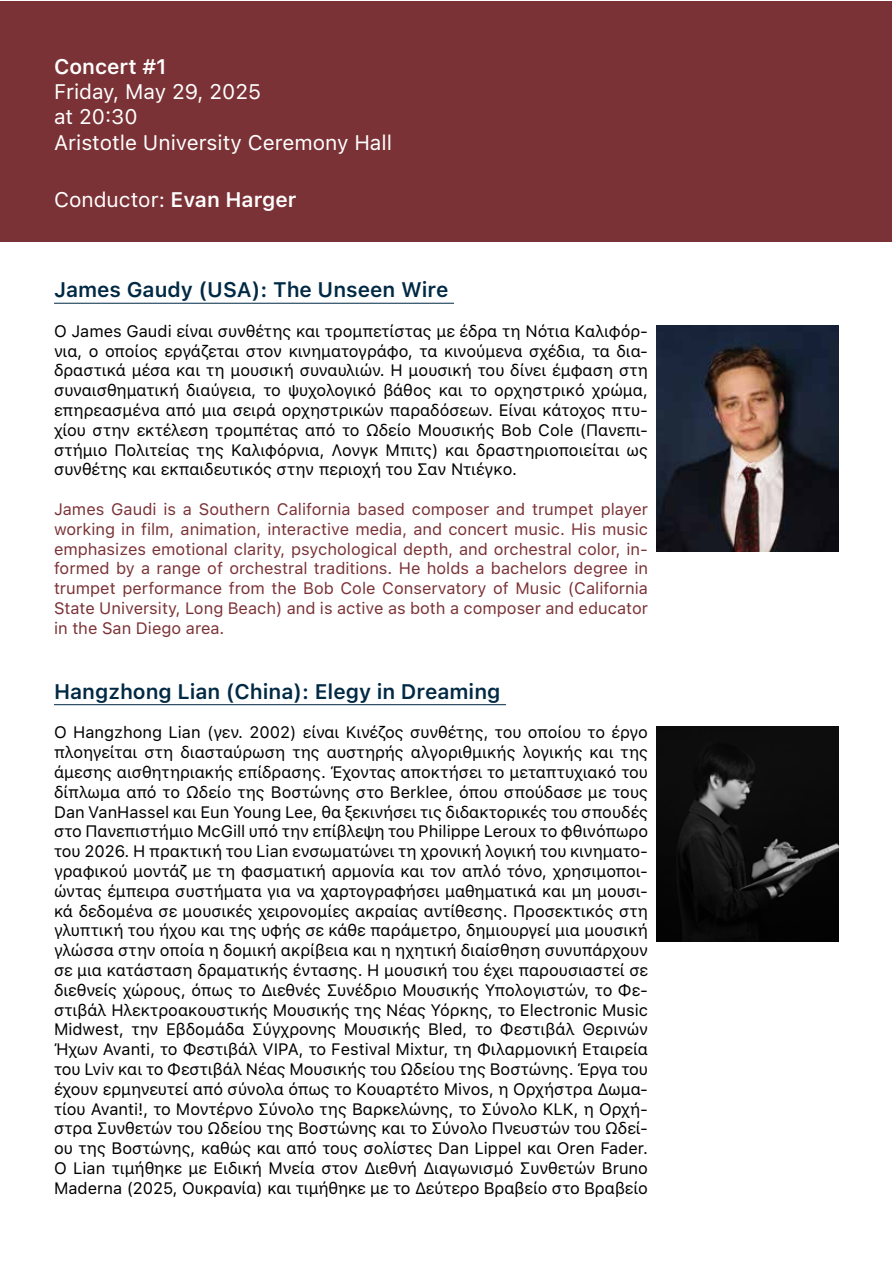
<style>
.page{position:relative;width:893px;height:1263px;background:#fff}
.page>*{position:absolute;margin:0;border:0;box-sizing:border-box;transform-origin:0 0}
.t1{font:21px/25.2px "SF Pro Text";color:#fff}
.t2{font:600 21px "SF Pro Text";color:#002944}
.t3{font:600 21px "SF Pro Text";color:#fff}
.t4{font:16.5px/19.8px "SF Pro Text";letter-spacing:-.005em;color:#000;text-align:justify}
.t5{font:16.5px/19.8px "SF Pro Text";color:#7b3236;text-align:justify}
.s1{font-weight:600}
</style>
<div class="page">
<div style="left:1px;top:1px;width:891px;height:240px;background:#7b3236"></div>
<hr style="left:54px;top:303px;width:400px;height:1px;background:#002944">
<hr style="left:54px;top:704px;width:452px;height:1px;background:#002944">
<img style="left:656px;top:325px;width:183px;height:226px">
<img style="left:656px;top:726px;width:183px;height:215px">
<p class="t3" style="left:54px;top:54px;width:114px">Concert #1</p>
<p class="t1" style="left:54px;top:79px;width:340px">Friday, May 29, 2025<br>at 20:30<br>Aristotle University Ceremony Hall</p>
<p class="t1" style="left:54px;top:187px;width:244px">Conductor: <span class="s1">Evan Harger</span></p>
<p class="t2" style="left:54px;top:278px;width:396px">James Gaudy (USA): The Unseen Wire</p>
<p class="t4" style="left:54px;top:321px;width:596px">Ο James Gaudi είναι συνθέτης και τρομπετίστας με έδρα τη Νότια Καλιφόρ&shy;νια, ο οποίος εργάζεται στον κινηματογράφο, τα κινούμενα σχέδια, τα δια&shy;δραστικά μέσα και τη μουσική συναυλιών. Η μουσική του δίνει έμφαση στη συναισθηματική διαύγεια, το ψυχολογικό βάθος και το ορχηστρικό χρώμα, επηρεασμένα από μια σειρά ορχηστρικών παραδόσεων. Είναι κάτοχος πτυ&shy;χίου στην εκτέλεση τρομπέτας από το Ωδείο Μουσικής Bob Cole (Πανεπι&shy;στήμιο Πολιτείας της Καλιφόρνια, Λονγκ Μπιτς) και δραστηριοποιείται ως συνθέτης και εκπαιδευτικός στην περιοχή του Σαν Ντιέγκο.</p>
<p class="t5" style="left:54px;top:499px;width:595px">James Gaudi is a Southern California based composer and trumpet player working in film, animation, interactive media, and concert music. His music emphasizes emotional clarity, psychological depth, and orchestral color, in&shy;formed by a range of orchestral traditions. He holds a bachelors degree in trumpet performance from the Bob Cole Conservatory of Music (California State University, Long Beach) and is active as both a composer and educator in the San Diego area.</p>
<p class="t2" style="left:54px;top:679px;width:448px">Hangzhong Lian (China): Elegy in Dreaming</p>
<p class="t4" style="left:54px;top:723px;width:596px">Ο Hangzhong Lian (γεν. 2002) είναι Κινέζος συνθέτης, του οποίου το έργο πλοηγείται στη διασταύρωση της αυστηρής αλγοριθμικής λογικής και της άμεσης αισθητηριακής επίδρασης. Έχοντας αποκτήσει το μεταπτυχιακό του δίπλωμα από το Ωδείο της Βοστώνης στο Berklee, όπου σπούδασε με τους Dan VanHassel και Eun Young Lee, θα ξεκινήσει τις διδακτορικές του σπουδές στο Πανεπιστήμιο McGill υπό την επίβλεψη του Philippe Leroux το φθινόπωρο του 2026. Η πρακτική του Lian ενσωματώνει τη χρονική λογική του κινηματο&shy;γραφικού μοντάζ με τη φασματική αρμονία και τον απλό τόνο, χρησιμοποι&shy;ώντας έμπειρα συστήματα για να χαρτογραφήσει μαθηματικά και μη μουσι&shy;κά δεδομένα σε μουσικές χειρονομίες ακραίας αντίθεσης. Προσεκτικός στη γλυπτική του ήχου και της υφής σε κάθε παράμετρο, δημιουργεί μια μουσική γλώσσα στην οποία η δομική ακρίβεια και η ηχητική διαίσθηση συνυπάρχουν σε μια κατάσταση δραματικής έντασης. Η μουσική του έχει παρουσιαστεί σε διεθνείς χώρους, όπως το Διεθνές Συνέδριο Μουσικής Υπολογιστών, το Φε&shy;στιβάλ Ηλεκτροακουστικής Μουσικής της Νέας Υόρκης, το Electronic Music Midwest, την Εβδομάδα Σύγχρονης Μουσικής Bled, το Φεστιβάλ Θερινών Ήχων Avanti, το Φεστιβάλ VIPA, το Festival Mixtur, τη Φιλαρμονική Εταιρεία του Lviv και το Φεστιβάλ Νέας Μουσικής του Ωδείου της Βοστώνης. Έργα του έχουν ερμηνευτεί από σύνολα όπως το Κουαρτέτο Mivos, η Ορχήστρα Δωμα&shy;τίου Avanti!, το Μοντέρνο Σύνολο της Βαρκελώνης, το Σύνολο KLK, η Ορχή&shy;στρα Συνθετών του Ωδείου της Βοστώνης και το Σύνολο Πνευστών του Ωδεί&shy;ου της Βοστώνης, καθώς και από τους σολίστες Dan Lippel και Oren Fader.<br>Ο Lian τιμήθηκε με Ειδική Μνεία στον Διεθνή Διαγωνισμό Συνθετών Bruno Maderna (2025, Ουκρανία) και τιμήθηκε με το Δεύτερο Βραβείο στο Βραβείο</p>
</div>
